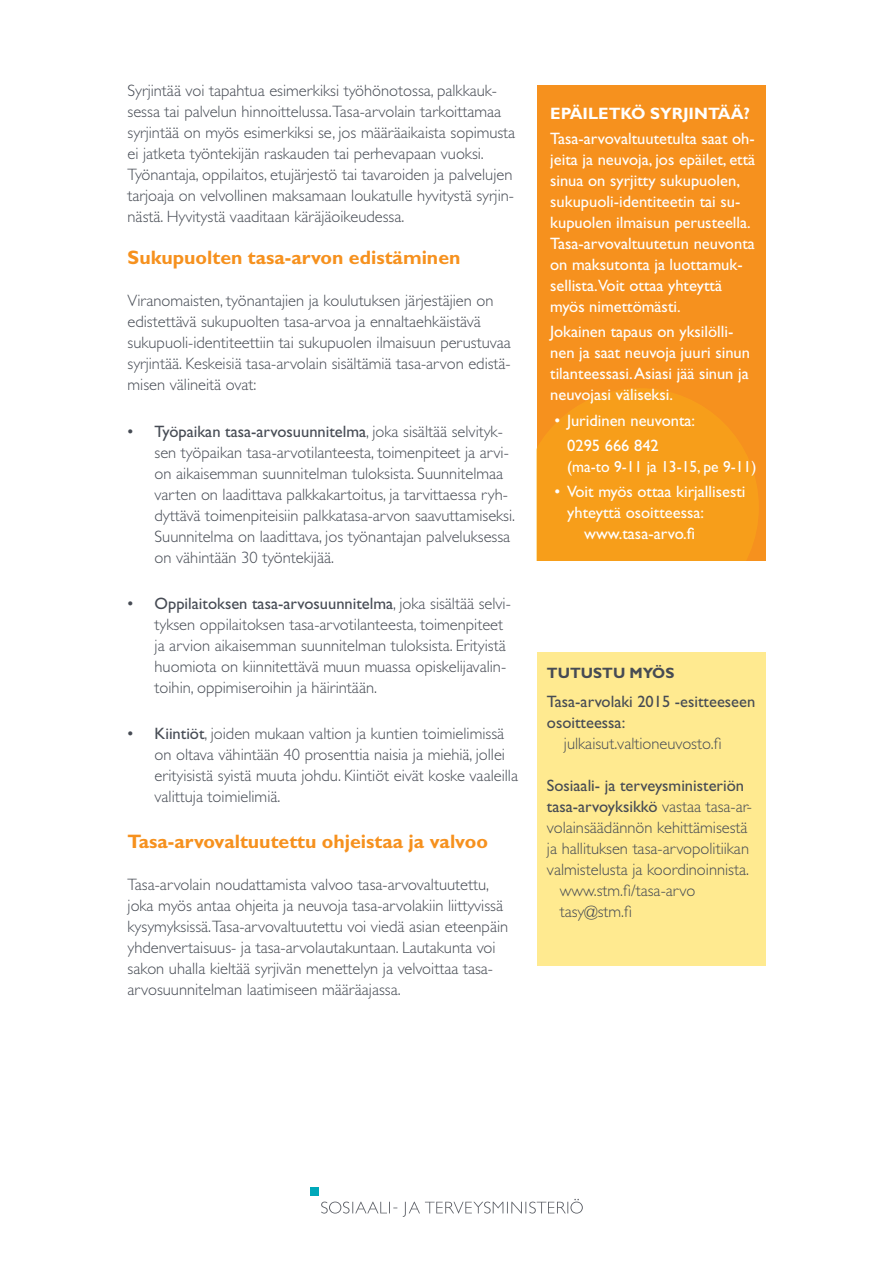
<style>
.page{position:relative;width:893px;height:1263px;background:#fff}
.page>*{position:absolute;margin:0;border:0;box-sizing:border-box;transform-origin:0 0}
.t1{font:700 19.5px "Gill Sans Std";color:#f6911e}
.t2{font:300 16.5px/21px "Gill Sans Std";color:#464b54}
.t3{font:16.5px/21px "Gill Sans Std";color:#fff}
.t4{font:16.5px/21px "Gill Sans Std";color:#464b54}
.t5{font:700 16.5px "Gill Sans Std";color:#fff}
.t6{font:16.05px "Gill Sans Std";color:#fff}
.t7{font:700 15px "Gill Sans Std";color:#464b54}
.s1{font-weight:400}
.s2{font-weight:300}
</style>
<div class="page">
<div style="left:537px;top:85px;width:228px;height:475px;background:#f6911e"></div>
<svg style="left:537px;top:389px;width:222px;height:171px"></svg>
<div style="left:537px;top:652px;width:228px;height:313px;background:#ffea90"></div>
<div style="left:310px;top:1188px;width:8px;height:8px;background:#00a8b9"></div>
<svg style="left:321px;top:1199px;width:262px;height:18px"></svg>
<p class="t2" style="left:128px;top:80px;width:389px">Syrjintää voi tapahtua esimerkiksi työhönotossa, palkkauk&shy;sessa tai palvelun hinnoittelussa.Tasa-arvolain tarkoittamaa syrjintää on myös esimerkiksi se, jos määräaikaista sopimusta ei jatketa työntekijän raskauden tai perhevapaan vuoksi.<br>Työnantaja, oppilaitos, etujärjestö tai tavaroiden ja palvelujen tarjoaja on velvollinen maksamaan loukatulle hyvitystä syrjin&shy;nästä. Hyvitystä vaaditaan käräjäoikeudessa.</p>
<p class="t1" style="left:128px;top:246px;width:334px">Sukupuolten tasa-arvon edistäminen</p>
<p class="t2" style="left:128px;top:290px;width:385px">Viranomaisten, työnantajien ja koulutuksen järjestäjien on edistettävä sukupuolten tasa-arvoa ja ennaltaehkäistävä sukupuoli-identiteettiin tai sukupuolen ilmaisuun perustuvaa syrjintää. Keskeisiä tasa-arvolain sisältämiä tasa-arvon edistä&shy;misen välineitä ovat:</p>
<p class="t2" style="left:155px;top:421px;width:362px;text-indent:-27px"><span class="s1">• Työpaikan tasa-arvosuunnitelma</span>, joka sisältää selvityk&shy;sen työpaikan tasa-arvotilanteesta, toimenpiteet ja arvi&shy;on aikaisemman suunnitelman tuloksista. Suunnitelmaa varten on laadittava palkkakartoitus, ja tarvittaessa ryh&shy;dyttävä toimenpiteisiin palkkatasa-arvon saavuttamiseksi.<br>Suunnitelma on laadittava, jos työnantajan palveluksessa on vähintään 30 työntekijää.</p>
<p class="t2" style="left:155px;top:593px;width:358px;text-indent:-27px"><span class="s1">• Oppilaitoksen tasa-arvosuunnitelma</span>, joka sisältää selvi&shy;tyksen oppilaitoksen tasa-arvotilanteesta, toimenpiteet ja arvion aikaisemman suunnitelman tuloksista. Erityistä huomiota on kiinnitettävä muun muassa opiskelijavalin&shy;toihin, oppimiseroihin ja häirintään.</p>
<p class="t2" style="left:155px;top:723px;width:365px;text-indent:-27px"><span class="s1">• Kiintiöt</span>, joiden mukaan valtion ja kuntien toimielimissä on oltava vähintään 40 prosenttia naisia ja miehiä, jollei erityisistä syistä muuta johdu. Kiintiöt eivät koske vaaleilla valittuja toimielimiä.</p>
<p class="t1" style="left:128px;top:830px;width:362px">Tasa-arvovaltuutettu ohjeistaa ja valvoo</p>
<p class="t2" style="left:128px;top:874px;width:382px">Tasa-arvolain noudattamista valvoo tasa-arvovaltuutettu, joka myös antaa ohjeita ja neuvoja tasa-arvolakiin liittyvissä kysymyksissä.Tasa-arvovaltuutettu voi viedä asian eteenpäin yhdenvertaisuus- ja tasa-arvolautakuntaan. Lautakunta voi sakon uhalla kieltää syrjivän menettelyn ja velvoittaa tasa&shy;arvosuunnitelman laatimiseen määräajassa.</p>
<p class="t5" style="left:550px;top:103px;width:201px">EPÄILETKÖ SYRJINTÄÄ?</p>
<p class="t3" style="left:550px;top:128px;width:207px">Tasa-arvovaltuutetulta saat oh&shy;jeita ja neuvoja, jos epäilet, että sinua on syrjitty sukupuolen, sukupuoli-identiteetin tai su&shy;kupuolen ilmaisun perusteella.<br>Tasa-arvovaltuutetun neuvonta on maksutonta ja luottamuk&shy;sellista.Voit ottaa yhteyttä myös nimettömästi.</p>
<p class="t3" style="left:550px;top:321px;width:201px">Jokainen tapaus on yksilölli&shy;nen ja saat neuvoja juuri sinun tilanteessasi. Asiasi jää sinun ja neuvojasi väliseksi.</p>
<p class="t3" style="left:567px;top:408px;width:130px;line-height:25.2px;text-indent:-13px">• Juridinen neuvonta:<br>0295 666 842</p>
<p class="t6" style="left:567px;top:457px;width:191px">(ma-to 9-11 ja 13-15, pe 9-11)</p>
<p class="t3" style="left:554px;top:481px;width:193px">• Voit myös ottaa kirjallisesti</p>
<p class="t3" style="left:567px;top:502px;width:138px">yhteyttä osoitteessa:</p>
<p class="t3" style="left:584px;top:523px;width:112px">www.tasa-arvo.fi</p>
<p class="t7" style="left:547px;top:664px;width:129px">TUTUSTU MYÖS</p>
<p class="t4" style="left:547px;top:691px;width:210px">Tasa-arvolaki 2015 -esitteeseen osoitteessa:</p>
<p class="t2" style="left:564px;top:733px;width:159px">julkaisut.valtioneuvosto.fi</p>
<p class="t4" style="left:547px;top:775px;width:199px">Sosiaali- ja terveysministeriön</p>
<p class="t4" style="left:547px;top:796px;width:207px">tasa-arvoyksikkö <span class="s2">vastaa tasa-ar-</span></p>
<p class="t2" style="left:547px;top:817px;width:202px">volainsäädännön kehittämisestä</p>
<p class="t2" style="left:547px;top:838px;width:204px">ja hallituksen tasa-arvopolitiikan</p>
<p class="t2" style="left:547px;top:859px;width:204px">valmistelusta ja koordinoinnista.</p>
<p class="t2" style="left:560px;top:880px;width:137px">www.stm.fi/tasa-arvo</p>
<p class="t2" style="left:560px;top:901px;width:74px">tasy@stm.fi</p>
</div>
